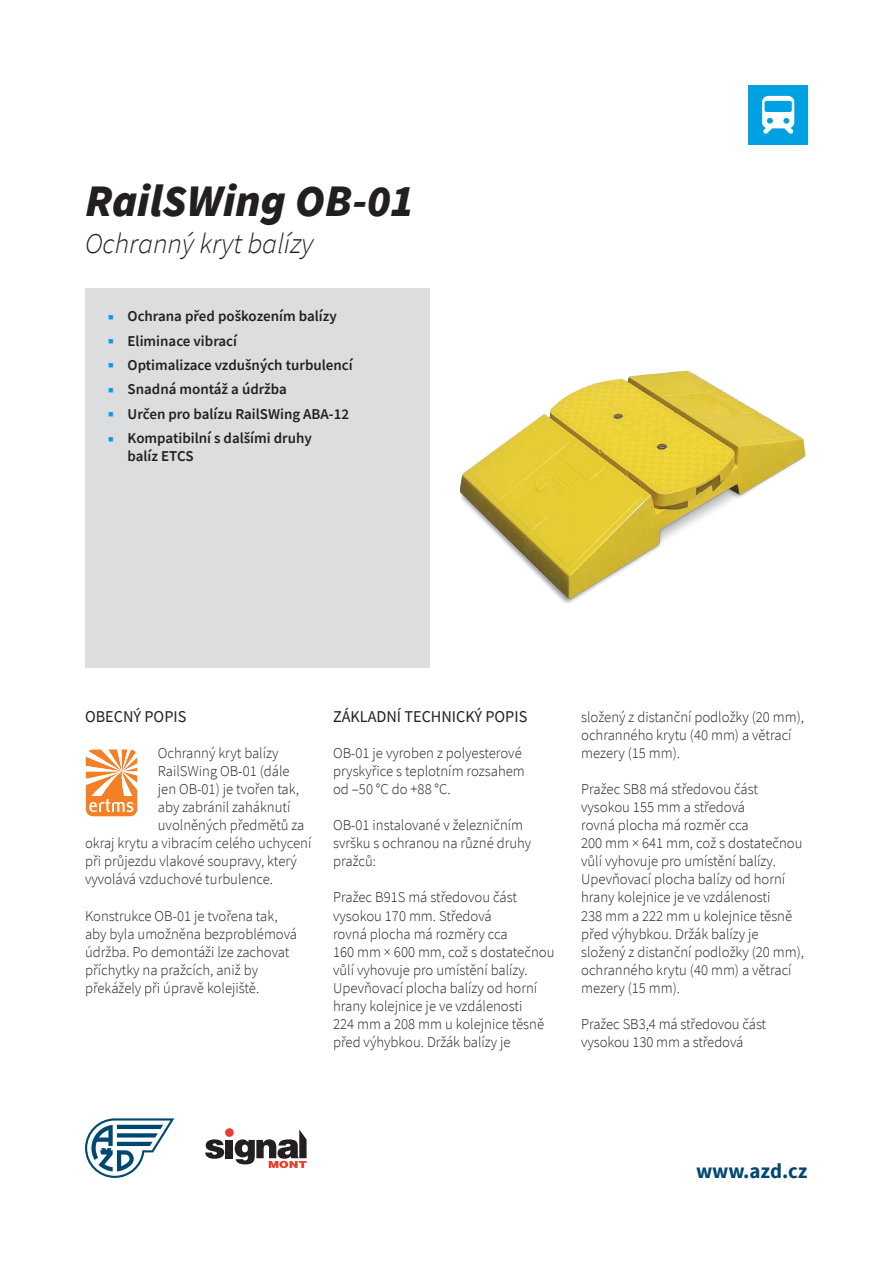
<style>
.page{position:relative;width:893px;height:1263px;background:#fff}
.page>*{position:absolute;margin:0;border:0;box-sizing:border-box;transform-origin:0 0}
.t1{font:italic 900 45px "Source Sans Pro";color:#231f20}
.t2{font:italic 300 28.5px "Source Sans Pro";color:#231f20}
.t3{font:700 21px "Source Sans Pro";color:#004871}
.text{font:16.5px "Source Sans Pro";color:#231f20}
.mezititulek{font:16.5px "Source Sans Pro";color:#231f20}
.text-2{font:300 15px/18px "Source Sans Pro";color:#231f20}
.t4{font:600 15px/18px "Source Sans Pro";color:#231f20}
</style>
<div class="page">
<svg style="left:85px;top:1118px;width:89px;height:60px"></svg>
<div style="left:748px;top:85px;width:60px;height:60px;background:#00a1e3"></div>
<svg style="left:762px;top:96px;width:32px;height:38px"></svg>
<div style="left:226px;top:1140px;width:7px;height:18px;background:#231f20"></div>
<div style="left:225px;top:1128px;width:9px;height:9px;background:#ef3c2d;border-radius:50%"></div>
<svg style="left:205px;top:1139px;width:19px;height:20px"></svg>
<svg style="left:235px;top:1129px;width:72px;height:39px"></svg>
<div style="left:85px;top:289px;width:344px;height:379px;background:#dcdddf"></div>
<img style="left:459px;top:370px;width:347px;height:234px">
<svg style="left:86px;top:749px;width:51px;height:67px"></svg>
<p class="t1" style="left:85px;top:170px;width:330px">RailSWing OB-01</p>
<p class="t2" style="left:85px;top:226px;width:230px">Ochranný kryt balízy</p>
<p class="t4" style="left:128px;top:307px;width:211px">Ochrana před poškozením balízy</p>
<p class="t4" style="left:128px;top:331px;width:111px">Eliminace vibrací</p>
<p class="t4" style="left:128px;top:356px;width:227px">Optimalizace vzdušných turbulencí</p>
<p class="t4" style="left:128px;top:380px;width:161px">Snadná montáž a údržba</p>
<p class="t4" style="left:128px;top:405px;width:223px">Určen pro balízu RailSWing ABA-12</p>
<p class="t4" style="left:128px;top:429px;width:186px">Kompatibilní s dalšími druhy balíz ETCS</p>
<p class="mezititulek" style="left:85px;top:706px;width:103px">OBECNÝ POPIS</p>
<p class="text-2" style="left:158px;top:744px;width:122px">Ochranný kryt balízy</p>
<p class="text-2" style="left:158px;top:762px;width:133px">RailSWing OB-01 (dále</p>
<p class="text-2" style="left:158px;top:780px;width:143px">jen OB-01) je tvořen tak,</p>
<p class="text-2" style="left:158px;top:798px;width:134px">aby zabránil zaháknutí</p>
<p class="text-2" style="left:158px;top:816px;width:148px">uvolněných předmětů za</p>
<p class="text-2" style="left:85px;top:834px;width:228px">okraj krytu a vibracím celého uchycení</p>
<p class="text-2" style="left:85px;top:852px;width:214px">při průjezdu vlakové soupravy, který</p>
<p class="text-2" style="left:85px;top:870px;width:190px">vyvolává vzduchové turbulence.</p>
<p class="text-2" style="left:85px;top:906px;width:214px">Konstrukce OB-01 je tvořena tak, aby byla umožněna bezproblémová údržba. Po demontáži lze zachovat příchytky na pražcích, aniž by překážely při úpravě kolejiště.</p>
<p class="text" style="left:333px;top:706px;width:196px">ZÁKLADNÍ TECHNICKÝ POPIS</p>
<p class="text-2" style="left:333px;top:744px;width:193px">OB-01 je vyroben z polyesterové pryskyřice s teplotním rozsahem od –50 °C do +88 °C.</p>
<p class="text-2" style="left:333px;top:816px;width:200px">OB-01 instalované v železničním svršku s ochranou na různé druhy pražců:</p>
<p class="text-2" style="left:333px;top:888px;width:223px">Pražec B91S má středovou část vysokou 170 mm. Středová<br>rovná plocha má rozměry cca<br>160 mm × 600 mm, což s dostatečnou vůlí vyhovuje pro umístění balízy.<br>Upevňovací plocha balízy od horní hrany kolejnice je ve vzdálenosti<br>224 mm a 208 mm u kolejnice těsně před výhybkou. Držák balízy je</p>
<p class="text-2" style="left:581px;top:708px;width:224px">složený z distanční podložky (20 mm), ochranného krytu (40 mm) a větrací mezery (15 mm).</p>
<p class="text-2" style="left:581px;top:780px;width:224px">Pražec SB8 má středovou část vysokou 155 mm a středová<br>rovná plocha má rozměr cca<br>200 mm × 641 mm, což s dostatečnou vůlí vyhovuje pro umístění balízy.<br>Upevňovací plocha balízy od horní hrany kolejnice je ve vzdálenosti<br>238 mm a 222 mm u kolejnice těsně před výhybkou. Držák balízy je složený z distanční podložky (20 mm), ochranného krytu (40 mm) a větrací mezery (15 mm).</p>
<p class="text-2" style="left:581px;top:1015px;width:187px">Pražec SB3,4 má středovou část vysokou 130 mm a středová</p>
<h3 class="t3" style="left:696px;top:1157px;width:113px">www.azd.cz</h3>
</div>
